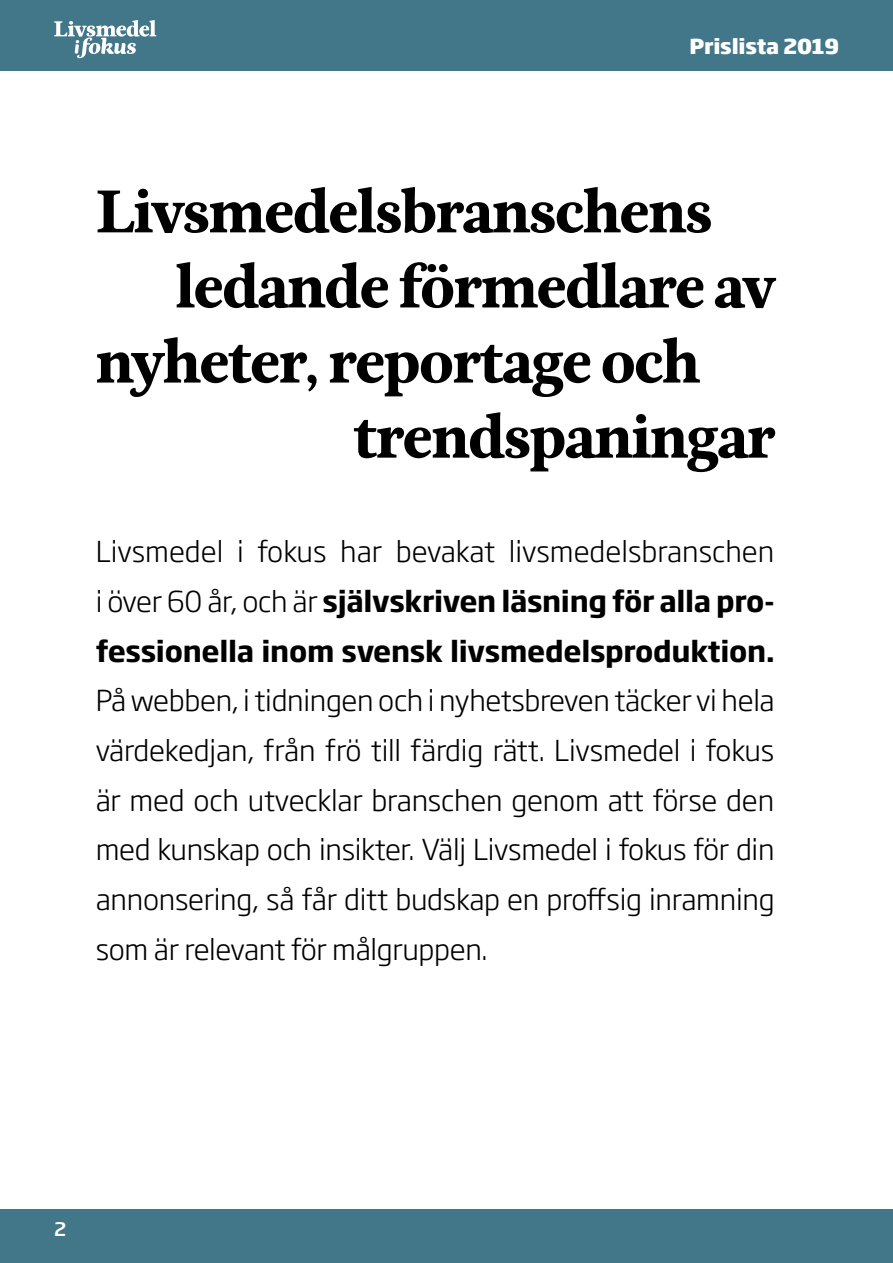
<style>
.page{position:relative;width:893px;height:1263px;background:#fff}
.page>*{position:absolute;margin:0;border:0;box-sizing:border-box;transform-origin:0 0}
.t1{font:800 62.85px "Nyte";letter-spacing:-.02em;color:#000}
.t2{font:300 28.5px/49.7px "Soho Gothic Std";letter-spacing:-.01em;color:#000;text-align:justify}
.t3{font:700 28.5px/49.7px "Soho Gothic Std";letter-spacing:-.01em;color:#000;text-align:justify}
.t4{font:800 20.4px "Soho Gothic Std";letter-spacing:-.01em;color:#fff}
.t5{font:500 18.45px "Soho Gothic Std";color:#fff;scale:1.07 1}
.s1{font-weight:300}
</style>
<div class="page">
<div style="left:0;top:0;width:893px;height:71px;background:#417789"></div>
<div style="left:0;top:1209px;width:893px;height:54px;background:#417789"></div>
<svg style="left:54px;top:20px;width:102px;height:38px"></svg>
<p class="t4" style="left:689px;top:33px;width:151px">Prislista 2019</p>
<h1 class="t1" style="left:96px;top:167px;width:618px">Livsmedelsbranschens</h1>
<h1 class="t1" style="left:176px;top:242px;width:602px">ledande förmedlare av</h1>
<h1 class="t1" style="left:96px;top:317px;width:606px">nyheter, reportage och</h1>
<h1 class="t1" style="left:354px;top:392px;width:424px">trendspaningar</h1>
<p class="t3" style="left:96px;top:527px;width:681px"><span class="s1">Livsmedel i fokus har bevakat livsmedelsbranschen i över 60 år, och är</span> självskriven läsning för alla pro&shy;fessionella inom svensk livsmedelsproduktion.</p>
<p class="t2" style="left:96px;top:676px;width:680px">På webben, i tidningen och i nyhetsbreven täcker vi hela värdekedjan, från frö till färdig rätt. Livsmedel i fokus är med och utvecklar branschen genom att förse den med kunskap och insikter. Välj Livsmedel i fokus för din annonsering, så får ditt budskap en proffsig inramning som är relevant för målgruppen.</p>
<p class="t5" style="left:54px;top:1217px;width:13px">2</p>
</div>
